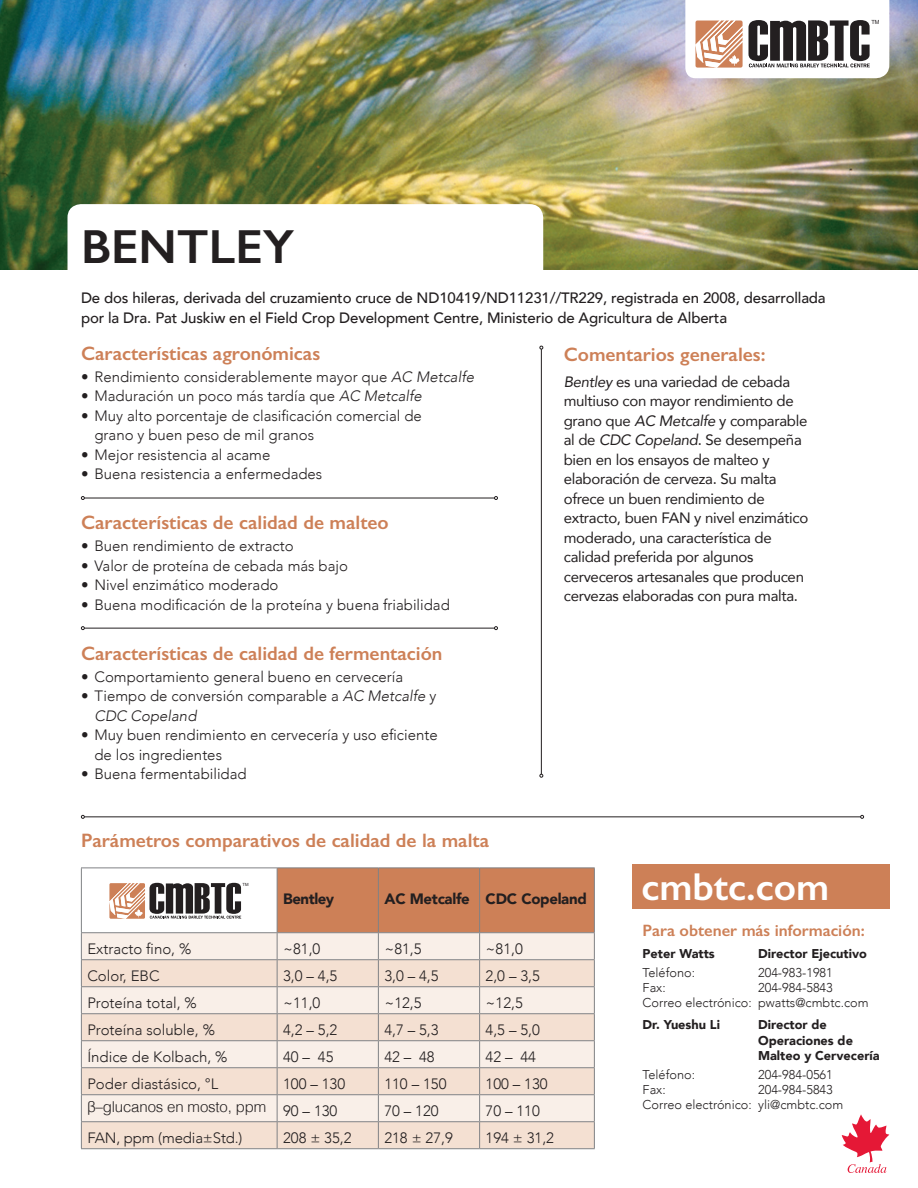
<style>
.page{position:relative;width:918px;height:1188px;background:#fff}
.page>*{position:absolute;margin:0;border:0;box-sizing:border-box;transform-origin:0 0}
.t1{font:600 48px "Gill Sans";color:#231f20}
.t2{font:600 39px "Gill Sans";color:#fff}
.t3{font:600 19.5px "Gill Sans";color:#cd8057}
.t4{font:600 16.5px "Gill Sans";color:#cd8057}
.t5{font:300 15px/19.5px "Avenir";color:#231f20}
.t6{font:15px/19.5px "Avenir";letter-spacing:-.02em;color:#231f20}
.t7{font:500 15px/19.5px "Avenir";letter-spacing:-.01em;color:#231f20}
.t8{font:900 15px "Avenir";letter-spacing:-.02em;color:#231f20}
.t9{font:300 15px "Helvetica";letter-spacing:-.01em;color:#231f20}
.t10{font:300 12.75px/15.3px "Avenir";color:#231f20}
.t11{font:900 12.75px/15.3px "Avenir";color:#231f20}
.t12{font:5.7px "Arial";color:#231f20}
.t13{font:4.2px "Arial";color:#231f20}
.s1{font-style:italic}
</style>
<div class="page">
<img style="left:0;top:0;width:918px;height:270px">
<svg style="left:842px;top:1114px;width:47px;height:59px"></svg>
<div style="left:632px;top:865px;width:257px;height:44px;background:#cd8057"></div>
<svg style="left:685px;top:0;width:204px;height:78px"></svg>
<svg style="left:68px;top:204px;width:475px;height:66px"></svg>
<hr style="left:84px;top:498px;width:411px;height:1px;background:#231f20">
<svg style="left:81px;top:496px;width:4px;height:4px"></svg>
<svg style="left:494px;top:496px;width:4px;height:4px"></svg>
<hr style="left:84px;top:628px;width:411px;height:1px;background:#231f20">
<svg style="left:81px;top:626px;width:4px;height:4px"></svg>
<svg style="left:494px;top:626px;width:4px;height:4px"></svg>
<hr style="left:84px;top:816px;width:777px;height:1px;background:#231f20">
<svg style="left:81px;top:815px;width:4px;height:4px"></svg>
<svg style="left:860px;top:815px;width:4px;height:4px"></svg>
<div style="left:82px;top:933px;width:195px;height:26px;background:#f9efe8"></div>
<svg style="left:82px;top:960px;width:195px;height:188px;background:#f4e5da"></svg>
<hr style="left:81px;top:868px;width:196px;height:1px;background:#808285">
<hr style="left:81px;top:868px;width:1px;height:64px;background:#808285">
<hr style="left:81px;top:932px;width:196px;height:1px;background:#808285">
<hr style="left:81px;top:959px;width:196px;height:1px;background:#808285">
<hr style="left:81px;top:986px;width:196px;height:1px;background:#808285">
<hr style="left:81px;top:1121px;width:196px;height:1px;background:#808285">
<hr style="left:81px;top:1148px;width:196px;height:1px;background:#808285">
<hr style="left:378px;top:1148px;width:102px;height:1px;background:#808285">
<hr style="left:480px;top:1148px;width:115px;height:1px;background:#808285">
<hr style="left:81px;top:1013px;width:196px;height:1px;background:#808285">
<hr style="left:81px;top:1040px;width:196px;height:1px;background:#808285">
<hr style="left:81px;top:1067px;width:196px;height:1px;background:#808285">
<svg style="left:81px;top:933px;width:1px;height:215px"></svg>
<hr style="left:81px;top:1094px;width:196px;height:1px;background:#808285">
<hr style="left:277px;top:1148px;width:101px;height:1px;background:#808285">
<svg style="left:277px;top:868px;width:318px;height:280px;background:#e8ccbb"></svg>
<hr style="left:480px;top:1094px;width:115px;height:1px;background:#808285">
<hr style="left:541px;top:349px;width:1px;height:425px;background:#231f20">
<svg style="left:539px;top:774px;width:4px;height:4px"></svg>
<svg style="left:109px;top:883px;width:132px;height:36px"></svg>
<p class="t12" style="left:871px;top:19px;width:10px">TM</p>
<p class="t1" style="left:81px;top:217px;width:215px">BENTLEY</p>
<p class="t7" style="left:81px;top:288px;width:746px">De dos hileras, derivada del cruzamiento cruce de ND10419/ND11231//TR229, registrada en 2008, desarrollada por la Dra. Pat Juskiw en el Field Crop Development Centre, Ministerio de Agricultura de Alberta</p>
<p class="t3" style="left:81px;top:341px;width:241px">Características agronómicas</p>
<p class="t5" style="left:81px;top:367px;width:395px">• Rendimiento considerablemente mayor que <span class="s1">AC Metcalfe</span></p>
<p class="t5" style="left:81px;top:386px;width:342px">• Maduración un poco más tardía que <span class="s1">AC Metcalfe</span></p>
<p class="t5" style="left:94px;top:406px;width:329px;text-indent:-14px">• Muy alto porcentaje de clasificación comercial de grano y buen peso de mil granos</p>
<p class="t5" style="left:81px;top:445px;width:191px">• Mejor resistencia al acame</p>
<p class="t5" style="left:81px;top:464px;width:243px">• Buena resistencia a enfermedades</p>
<p class="t3" style="left:81px;top:511px;width:309px">Características de calidad de malteo</p>
<p class="t5" style="left:81px;top:536px;width:214px">• Buen rendimiento de extracto</p>
<p class="t5" style="left:81px;top:556px;width:268px">• Valor de proteína de cebada más bajo</p>
<p class="t5" style="left:81px;top:575px;width:199px">• Nivel enzimático moderado</p>
<p class="t5" style="left:81px;top:595px;width:370px">• Buena modificación de la proteína y buena friabilidad</p>
<p class="t3" style="left:81px;top:642px;width:363px">Características de calidad de fermentación</p>
<p class="t5" style="left:81px;top:667px;width:324px">• Comportamiento general bueno en cervecería</p>
<p class="t5" style="left:94px;top:686px;width:343px;text-indent:-14px">• Tiempo de conversión comparable a <span class="s1">AC Metcalfe</span> y<br><span class="s1">CDC Copeland</span></p>
<p class="t5" style="left:94px;top:725px;width:345px;text-indent:-14px">• Muy buen rendimiento en cervecería y uso eficiente de los ingredientes</p>
<p class="t5" style="left:81px;top:764px;width:167px">• Buena fermentabilidad</p>
<p class="t3" style="left:564px;top:342px;width:203px">Comentarios generales:</p>
<p class="t6" style="left:564px;top:372px;width:246px"><span class="s1">Bentley</span> es una variedad de cebada multiuso con mayor rendimiento de grano que <span class="s1">AC Metcalfe</span> y comparable al de <span class="s1">CDC Copeland</span>. Se desempeña bien en los ensayos de malteo y elaboración de cerveza. Su malta ofrece un buen rendimiento de extracto, buen FAN y nivel enzimático moderado, una característica de calidad preferida por algunos cerveceros artesanales que producen cervezas elaboradas con pura malta.</p>
<p class="t3" style="left:81px;top:828px;width:410px">Parámetros comparativos de calidad de la malta</p>
<p class="t13" style="left:242px;top:882px;width:8px">TM</p>
<p class="t8" style="left:283px;top:886px;width:53px">Bentley</p>
<p class="t8" style="left:384px;top:886px;width:87px">AC Metcalfe</p>
<p class="t8" style="left:486px;top:886px;width:103px">CDC Copeland</p>
<h2 class="t2" style="left:642px;top:863px;width:189px">cmbtc.com</h2>
<p class="t5" style="left:87px;top:939px;width:105px">Extracto fino, %</p>
<p class="t5" style="left:283px;top:939px;width:39px">~81,0</p>
<p class="t5" style="left:384px;top:939px;width:39px">~81,5</p>
<p class="t5" style="left:486px;top:939px;width:39px">~81,0</p>
<p class="t5" style="left:87px;top:966px;width:74px">Color, EBC</p>
<p class="t5" style="left:283px;top:966px;width:56px">3,0 – 4,5</p>
<p class="t5" style="left:384px;top:966px;width:56px">3,0 – 4,5</p>
<p class="t5" style="left:486px;top:966px;width:56px">2,0 – 3,5</p>
<p class="t5" style="left:87px;top:993px;width:111px">Proteína total, %</p>
<p class="t5" style="left:283px;top:993px;width:39px">~11,0</p>
<p class="t5" style="left:384px;top:993px;width:39px">~12,5</p>
<p class="t5" style="left:486px;top:993px;width:39px">~12,5</p>
<p class="t5" style="left:87px;top:1020px;width:129px">Proteína soluble, %</p>
<p class="t5" style="left:283px;top:1020px;width:56px">4,2 – 5,2</p>
<p class="t5" style="left:384px;top:1020px;width:56px">4,7 – 5,3</p>
<p class="t5" style="left:486px;top:1020px;width:56px">4,5 – 5,0</p>
<p class="t5" style="left:87px;top:1047px;width:142px">Índice de Kolbach, %</p>
<p class="t5" style="left:283px;top:1047px;width:52px">40 – 45</p>
<p class="t5" style="left:384px;top:1047px;width:52px">42 – 48</p>
<p class="t5" style="left:486px;top:1047px;width:52px">42 – 44</p>
<p class="t5" style="left:87px;top:1074px;width:133px">Poder diastásico, °L</p>
<p class="t5" style="left:283px;top:1074px;width:64px">100 – 130</p>
<p class="t5" style="left:384px;top:1074px;width:64px">110 – 150</p>
<p class="t5" style="left:486px;top:1074px;width:64px">100 – 130</p>
<p class="t9" style="left:87px;top:1093px;width:180px">β–glucanos en mosto, ppm</p>
<p class="t5" style="left:283px;top:1101px;width:56px">90 – 130</p>
<p class="t5" style="left:384px;top:1101px;width:56px">70 – 120</p>
<p class="t5" style="left:486px;top:1101px;width:56px">70 – 110</p>
<p class="t5" style="left:87px;top:1128px;width:157px">FAN, ppm (media±Std.)</p>
<p class="t5" style="left:283px;top:1128px;width:70px">208 ± 35,2</p>
<p class="t5" style="left:384px;top:1128px;width:70px">218 ± 27,9</p>
<p class="t5" style="left:486px;top:1128px;width:70px">194 ± 31,2</p>
<p class="t4" style="left:643px;top:920px;width:224px">Para obtener más información:</p>
<p class="t11" style="left:643px;top:946px;width:74px">Peter Watts</p>
<p class="t11" style="left:758px;top:946px;width:110px">Director Ejecutivo</p>
<p class="t10" style="left:643px;top:965px;width:54px">Teléfono:</p>
<p class="t10" style="left:758px;top:965px;width:76px">204-983-1981</p>
<p class="t10" style="left:643px;top:980px;width:25px">Fax:</p>
<p class="t10" style="left:643px;top:980px;width:228px;text-indent:116px">204-984-5843<br>Correo electrónico: pwatts@cmbtc.com</p>
<p class="t11" style="left:643px;top:1017px;width:79px">Dr. Yueshu Li</p>
<p class="t11" style="left:758px;top:1017px;width:123px">Director de<br>Operaciones de<br>Malteo y Cervecería</p>
<p class="t10" style="left:643px;top:1067px;width:54px">Teléfono:</p>
<p class="t10" style="left:758px;top:1067px;width:76px">204-984-0561</p>
<p class="t10" style="left:643px;top:1082px;width:25px">Fax:</p>
<p class="t10" style="left:643px;top:1082px;width:202px;text-indent:116px">204-984-5843<br>Correo electrónico: yli@cmbtc.com</p>
</div>
